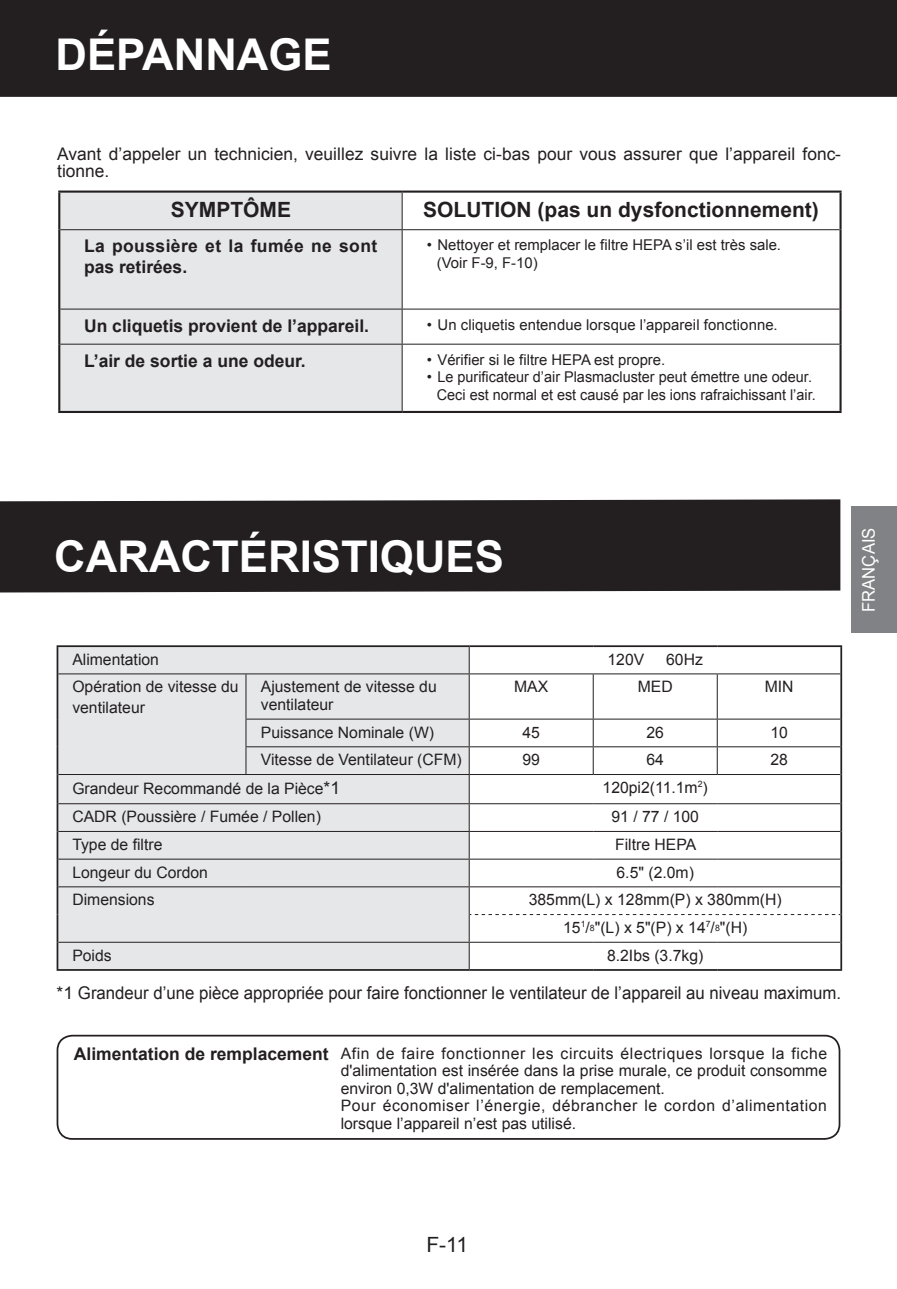
<style>
.page{position:relative;width:897px;height:1289px;background:#fff}
.page>*{position:absolute;margin:0;border:0;box-sizing:border-box;transform-origin:0 0}
.t1{font:700 43.75px "Arial";color:#fff}
.t2{font:700 21px "Arial";color:#231f20}
.t3{font:21px "Arial";color:#231f20}
.t4{font:17.5px "Arial";color:#231f20}
.t5{font:700 17.5px "Arial";color:#231f20}
.t6{font:700 17.5px/21px "Arial";letter-spacing:.02em;color:#231f20}
.t7{font:17.5px "Arial";letter-spacing:.005em;color:#fff;scale:.95 1}
.t8{font:17.32px/17.5px "Arial";letter-spacing:.005em;color:#231f20}
.t9{font:15.75px/17.5px "Arial";color:#231f20}
.t10{font:14.88px/18px "Arial";color:#231f20}
.s1{font-size:17.5px}
.s2{font-weight:700;font-size:17.5px}
</style>
<div class="page">
<div style="left:851px;top:506px;width:46px;height:127px;background:#808285"></div>
<div style="left:0;top:0;width:897px;height:97px;background:#231f20"></div>
<div style="left:0;top:499px;width:841px;height:94px;background:#231f20"></div>
<div style="left:58px;top:647px;width:411px;height:322px;background:#e6e7e9"></div>
<hr style="left:57px;top:645px;width:189px;height:2px;background:#231f20">
<svg style="left:57px;top:647px;width:1px;height:27px"></svg>
<hr style="left:246px;top:645px;width:223px;height:2px;background:#231f20">
<hr style="left:469px;top:645px;width:124px;height:2px;background:#231f20">
<hr style="left:593px;top:645px;width:124px;height:2px;background:#231f20">
<hr style="left:717px;top:645px;width:125px;height:2px;background:#231f20">
<hr style="left:57px;top:674px;width:1px;height:45px;background:#231f20">
<hr style="left:840px;top:674px;width:2px;height:45px;background:#231f20">
<hr style="left:840px;top:719px;width:2px;height:28px;background:#231f20">
<svg style="left:57px;top:719px;width:1px;height:55px"></svg>
<hr style="left:840px;top:747px;width:2px;height:27px;background:#231f20">
<hr style="left:57px;top:774px;width:1px;height:30px;background:#231f20">
<svg style="left:57px;top:804px;width:1px;height:165px"></svg>
<hr style="left:57px;top:969px;width:189px;height:2px;background:#231f20">
<hr style="left:246px;top:969px;width:223px;height:2px;background:#231f20">
<hr style="left:469px;top:969px;width:124px;height:2px;background:#231f20">
<hr style="left:593px;top:969px;width:124px;height:2px;background:#231f20">
<hr style="left:717px;top:969px;width:125px;height:2px;background:#231f20">
<svg style="left:469px;top:647px;width:1px;height:26px"></svg>
<hr style="left:840px;top:647px;width:2px;height:27px;background:#231f20">
<hr style="left:58px;top:673px;width:188px;height:1px;background:#231f20">
<hr style="left:246px;top:673px;width:223px;height:1px;background:#231f20">
<hr style="left:246px;top:674px;width:1px;height:45px;background:#231f20">
<hr style="left:469px;top:673px;width:124px;height:1px;background:#231f20">
<hr style="left:469px;top:674px;width:1px;height:45px;background:#231f20">
<hr style="left:593px;top:673px;width:124px;height:1px;background:#231f20">
<hr style="left:593px;top:674px;width:1px;height:45px;background:#231f20">
<hr style="left:717px;top:673px;width:123px;height:1px;background:#231f20">
<hr style="left:717px;top:674px;width:1px;height:45px;background:#231f20">
<hr style="left:246px;top:719px;width:223px;height:1px;background:#231f20">
<hr style="left:246px;top:746px;width:223px;height:1px;background:#231f20">
<svg style="left:246px;top:719px;width:1px;height:55px"></svg>
<hr style="left:58px;top:774px;width:188px;height:1px;background:#231f20">
<hr style="left:246px;top:774px;width:223px;height:1px;background:#231f20">
<hr style="left:58px;top:803px;width:188px;height:1px;background:#231f20">
<hr style="left:246px;top:803px;width:223px;height:1px;background:#231f20">
<hr style="left:58px;top:831px;width:188px;height:1px;background:#231f20">
<hr style="left:246px;top:831px;width:223px;height:1px;background:#231f20">
<hr style="left:58px;top:859px;width:188px;height:1px;background:#231f20">
<hr style="left:246px;top:859px;width:223px;height:1px;background:#231f20">
<hr style="left:840px;top:774px;width:2px;height:30px;background:#231f20">
<hr style="left:840px;top:804px;width:2px;height:27px;background:#231f20">
<hr style="left:840px;top:831px;width:2px;height:28px;background:#231f20">
<hr style="left:840px;top:859px;width:2px;height:28px;background:#231f20">
<hr style="left:58px;top:886px;width:188px;height:1px;background:#231f20">
<hr style="left:246px;top:886px;width:223px;height:1px;background:#231f20">
<hr style="left:840px;top:887px;width:2px;height:27px;background:#231f20">
<hr style="left:840px;top:914px;width:2px;height:28px;background:#231f20">
<hr style="left:58px;top:942px;width:188px;height:1px;background:#231f20">
<hr style="left:246px;top:942px;width:223px;height:1px;background:#231f20">
<svg style="left:469px;top:719px;width:372px;height:250px"></svg>
<hr style="left:593px;top:942px;width:124px;height:1px;background:#231f20">
<hr style="left:717px;top:942px;width:123px;height:1px;background:#231f20">
<hr style="left:840px;top:942px;width:2px;height:27px;background:#231f20">
<svg style="left:60px;top:193px;width:342px;height:218px;background:#e1e2e4"></svg>
<hr style="left:402px;top:193px;width:1px;height:36px;background:#231f20">
<hr style="left:60px;top:229px;width:342px;height:1px;background:#231f20">
<hr style="left:402px;top:229px;width:437px;height:1px;background:#231f20">
<hr style="left:402px;top:230px;width:1px;height:79px;background:#231f20">
<hr style="left:60px;top:309px;width:342px;height:1px;background:#231f20">
<hr style="left:402px;top:309px;width:437px;height:1px;background:#231f20">
<hr style="left:402px;top:310px;width:1px;height:34px;background:#231f20">
<hr style="left:60px;top:344px;width:342px;height:1px;background:#231f20">
<hr style="left:402px;top:344px;width:437px;height:1px;background:#231f20">
<hr style="left:402px;top:345px;width:1px;height:66px;background:#231f20">
<hr style="left:58px;top:191px;width:344px;height:2px;background:#231f20">
<hr style="left:58px;top:193px;width:2px;height:37px;background:#231f20">
<hr style="left:402px;top:191px;width:440px;height:2px;background:#231f20">
<hr style="left:839px;top:193px;width:3px;height:37px;background:#231f20">
<hr style="left:58px;top:230px;width:2px;height:79px;background:#231f20">
<hr style="left:839px;top:230px;width:3px;height:79px;background:#231f20">
<hr style="left:58px;top:309px;width:2px;height:35px;background:#231f20">
<hr style="left:839px;top:309px;width:3px;height:35px;background:#231f20">
<hr style="left:58px;top:344px;width:2px;height:67px;background:#231f20">
<hr style="left:839px;top:344px;width:3px;height:67px;background:#231f20">
<hr style="left:58px;top:411px;width:344px;height:2px;background:#231f20">
<hr style="left:402px;top:411px;width:440px;height:2px;background:#231f20">
<svg style="left:56px;top:1034px;width:785px;height:105px"></svg>
<h1 class="t1" style="left:55px;top:26px;width:278px">DÉPANNAGE</h1>
<p class="t8" style="left:57px;top:145px;width:785px">Avant d’appeler un technicien, veuillez suivre la liste ci-bas pour vous assurer que l’appareil fonc&shy;tionne.</p>
<h2 class="t2" style="left:171px;top:196px;width:122px">SYMPTÔME</h2>
<h2 class="t2" style="left:423px;top:196px;width:397px">SOLUTION (pas un dysfonctionnement)</h2>
<p class="t6" style="left:84px;top:236px;width:295px">La poussière et la fumée ne sont pas retirées.</p>
<p class="t10" style="left:437px;top:236px;width:346px;text-indent:-10px">• Nettoyer et remplacer le filtre HEPA s’il est très sale. (Voir F-9, F-10)</p>
<p class="t5" style="left:84px;top:314px;width:286px">Un cliquetis provient de l’appareil.</p>
<p class="t10" style="left:427px;top:316px;width:352px">• Un cliquetis entendue lorsque l’appareil fonctionne.</p>
<p class="t5" style="left:84px;top:349px;width:223px">L’air de sortie a une odeur.</p>
<p class="t10" style="left:427px;top:351px;width:240px">• Vérifier si le filtre HEPA est propre.</p>
<p class="t10" style="left:427px;top:369px;width:390px;line-height:17.5px;text-align:right">• Le purificateur d’air Plasmacluster peut émettre une odeur.<br>Ceci est normal et est causé par les ions rafraichissant l’air.</p>
<h1 class="t1" style="left:54px;top:528px;width:451px">CARACTÉRISTIQUES</h1>
<p class="t9" style="left:72px;top:650px;width:88px">Alimentation</p>
<p class="t9" style="left:608px;top:650px;width:38px">120V</p>
<p class="t9" style="left:666px;top:650px;width:38px">60Hz</p>
<p class="t9" style="left:72px;top:676px;width:168px;line-height:21px">Opération de vitesse du ventilateur</p>
<p class="t9" style="left:261px;top:678px;width:177px">Ajustement de vitesse du ventilateur</p>
<p class="t9" style="left:514px;top:678px;width:36px">MAX</p>
<p class="t9" style="left:638px;top:678px;width:36px">MED</p>
<p class="t9" style="left:765px;top:678px;width:30px">MIN</p>
<p class="t9" style="left:261px;top:723px;width:175px">Puissance Nominale (W)</p>
<p class="t9" style="left:522px;top:723px;width:19px">45</p>
<p class="t9" style="left:646px;top:723px;width:19px">26</p>
<p class="t9" style="left:770px;top:723px;width:19px">10</p>
<p class="t9" style="left:261px;top:751px;width:203px">Vitesse de Ventilateur (CFM)</p>
<p class="t9" style="left:522px;top:751px;width:19px">99</p>
<p class="t9" style="left:646px;top:751px;width:19px">64</p>
<p class="t9" style="left:770px;top:751px;width:19px">28</p>
<p class="t9" style="left:72px;top:779px;width:269px">Grandeur Recommandé de la Pièce<span class="s1">*1</span></p>
<p class="t9" style="left:603px;top:779px;width:107px">120pi2(11.1m<sup>2</sup>)</p>
<p class="t9" style="left:72px;top:808px;width:250px">CADR (Poussière / Fumée / Pollen)</p>
<p class="t9" style="left:611px;top:808px;width:89px">91 / 77 / 100</p>
<p class="t9" style="left:72px;top:836px;width:92px">Type de filtre</p>
<p class="t9" style="left:615px;top:836px;width:83px">Filtre HEPA</p>
<p class="t9" style="left:72px;top:863px;width:137px">Longeur du Cordon</p>
<p class="t9" style="left:617px;top:863px;width:79px">6.5" (2.0m)</p>
<p class="t9" style="left:72px;top:891px;width:84px">Dimensions</p>
<p class="t9" style="left:529px;top:886px;width:254px;line-height:27.7px;text-align:center">385mm(L) x 128mm(P) x 380mm(H)<br>15<sup>1</sup>/<sup>8</sup>"(L) x 5"(P) x 14<sup>7</sup>/<sup>8</sup>"(H)</p>
<p class="t9" style="left:72px;top:947px;width:41px">Poids</p>
<p class="t9" style="left:607px;top:947px;width:98px">8.2Ibs (3.7kg)</p>
<p class="t4" style="left:57px;top:982px;width:786px">*1 Grandeur d’une pièce appropriée pour faire fonctionner le ventilateur de l’appareil au niveau maximum.</p>
<p class="t9" style="left:341px;top:1044px;width:488px;text-indent:-267px"><span class="s2">Alimentation de remplacement</span> Afin de faire fonctionner les circuits électriques lorsque la fiche d'alimentation est insérée dans la prise murale, ce produit consomme environ 0,3W d'alimentation de remplacement.<br>Pour économiser l’énergie, débrancher le cordon d’alimentation lorsque l’appareil n’est pas utilisé.</p>
<p class="t7" style="left:857px;top:612px;width:91px;rotate:-90deg">FRANÇAIS</p>
<h2 class="t3" style="left:426px;top:1230px;width:43px">F-11</h2>
</div>
